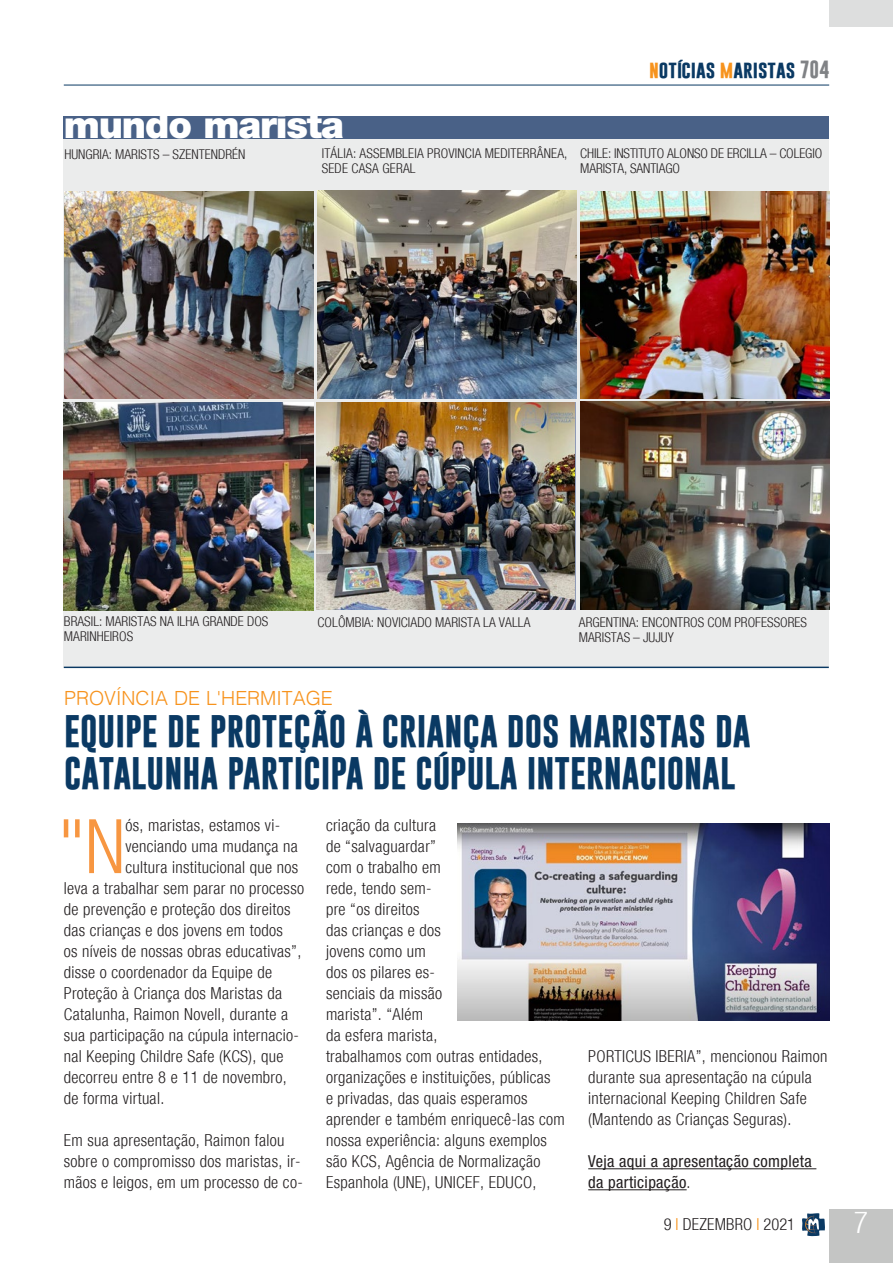
<style>
.page{position:relative;width:893px;height:1263px;background:#fff}
.page>*{position:absolute;margin:0;border:0;box-sizing:border-box;transform-origin:0 0}
.Testo_sinEspacio{font:300 condensed 75.3px "Helvetica Neue";color:#f79641}
.Titolo{font:900 37.5px "Helvetica Neue";letter-spacing:-.03em;color:#fff}
.Titolo-2{font:700 33px/42px "Gobold";color:#0a3963}
.t1{font:300 condensed 30px "Helvetica Neue";color:#fff}
.sommario{font:300 19.5px "Helvetica";color:#f7931d}
.t2{font:700 18px "Gobold";color:#0a3963}
.Testo_sinEspacio-2{font:300 condensed 16.5px/21px "Helvetica Neue";letter-spacing:.02em;color:#231f20}
.Testo_sinEspacio-3{font:condensed 16.5px/21px "Helvetica Neue";letter-spacing:.02em;color:#231f20}
.DidacaliaFotos{font:300 condensed 13.5px/15px "Helvetica Neue";letter-spacing:.005em;color:#231f20}
.s1{color:#f7931d}
.s2{color:#808285}
.s3{font-weight:300}
</style>
<div class="page">
<div style="left:829px;top:1209px;width:64px;height:54px;background:#c4c5c4"></div>
<hr style="left:64px;top:85px;width:765px;height:1px;background:#0a3963">
<svg style="left:802px;top:1213px;width:23px;height:23px"></svg>
<div style="left:829px;top:0;width:64px;height:27px;background:#dddede"></div>
<div style="left:63px;top:129px;width:766px;height:539px;background:#ebecec"></div>
<img style="left:64px;top:192px;width:249px;height:206px">
<img style="left:318px;top:191px;width:258px;height:207px">
<img style="left:64px;top:402px;width:249px;height:208px">
<img style="left:317px;top:402px;width:258px;height:208px">
<img style="left:580px;top:192px;width:249px;height:206px">
<hr style="left:64px;top:667px;width:765px;height:1px;background:#0a3963">
<div style="left:63px;top:116px;width:766px;height:23px;background:#496187"></div>
<img style="left:580px;top:402px;width:249px;height:208px">
<hr style="left:588px;top:1168px;width:228px;height:1px;background:#231f20">
<hr style="left:588px;top:1189px;width:99px;height:1px;background:#231f20">
<img style="left:457px;top:823px;width:372px;height:197px">
<p class="Titolo" style="left:64px;top:102px;width:282px">mundo marista</p>
<p class="DidacaliaFotos" style="left:64px;top:147px;width:183px">HUNGRIA: MARISTS – SZENTENDRÉN</p>
<p class="DidacaliaFotos" style="left:322px;top:146px;width:247px">ITÁLIA: ASSEMBLEIA PROVINCIA MEDITERRÂNEA,<br>SEDE CASA GERAL</p>
<p class="t2" style="left:649px;top:57px;width:182px"><span class="s1">n</span>otícias <span class="s1">m</span>aristas <span class="s2">704</span></p>
<p class="DidacaliaFotos" style="left:580px;top:146px;width:244px">CHILE: INSTITUTO ALONSO DE ERCILLA – COLEGIO<br>MARISTA, SANTIAGO</p>
<p class="DidacaliaFotos" style="left:64px;top:613px;width:206px">BRASIL: MARISTAS NA ILHA GRANDE DOS</p>
<p class="DidacaliaFotos" style="left:318px;top:614px;width:214px">COLÔMBIA: NOVICIADO MARISTA LA VALLA</p>
<p class="DidacaliaFotos" style="left:64px;top:628px;width:71px">MARINHEIROS</p>
<p class="DidacaliaFotos" style="left:579px;top:614px;width:230px">ARGENTINA: ENCONTROS COM PROFESSORES<br>MARISTAS – JUJUY</p>
<p class="sommario" style="left:64px;top:681px;width:270px">PROVÍNCIA DE L'HERMITAGE</p>
<p class="Titolo-2" style="left:64px;top:710px;width:688px">EQUIPE DE PROTEÇÃO À CRIANÇA DOS MARISTAS DA<br>CATALUNHA PARTICIPA DE CÚPULA INTERNACIONAL</p>
<p class="Testo_sinEspacio" style="left:58px;top:803px;width:68px">"N</p>
<p class="Testo_sinEspacio-2" style="left:125px;top:815px;width:156px">ós, maristas, estamos vi-</p>
<p class="Testo_sinEspacio-2" style="left:326px;top:815px;width:240px">criação da cultura<br>de “salvaguardar”<br>com o trabalho em<br>rede, tendo sem-<br>pre “os direitos<br>das crianças e dos<br>jovens como um<br>dos os pilares es-<br>senciais da missão<br>marista”. “Além<br>da esfera marista,<br>trabalhamos com outras entidades, organizações e instituições, públicas<br>e privadas, das quais esperamos aprender e também enriquecê-las com nossa experiência: alguns exemplos são KCS, Agência de Normalização<br>Espanhola (UNE), UNICEF, EDUCO,</p>
<p class="Testo_sinEspacio-2" style="left:125px;top:836px;width:174px">venciando uma mudança na</p>
<p class="Testo_sinEspacio-2" style="left:125px;top:857px;width:174px">cultura institucional que nos</p>
<p class="Testo_sinEspacio-2" style="left:64px;top:878px;width:242px">leva a trabalhar sem parar no processo</p>
<p class="Testo_sinEspacio-2" style="left:64px;top:899px;width:228px">de prevenção e proteção dos direitos</p>
<p class="Testo_sinEspacio-2" style="left:64px;top:920px;width:221px">das crianças e dos jovens em todos</p>
<p class="Testo_sinEspacio-2" style="left:64px;top:941px;width:239px">os níveis de nossas obras educativas”,</p>
<p class="Testo_sinEspacio-2" style="left:64px;top:962px;width:210px">disse o coordenador da Equipe de</p>
<p class="Testo_sinEspacio-2" style="left:64px;top:983px;width:220px">Proteção à Criança dos Maristas da</p>
<p class="Testo_sinEspacio-2" style="left:64px;top:1004px;width:226px">Catalunha, Raimon Novell, durante a</p>
<p class="Testo_sinEspacio-2" style="left:64px;top:1025px;width:237px">sua participação na cúpula internacio-</p>
<p class="Testo_sinEspacio-2" style="left:64px;top:1046px;width:221px">nal Keeping Childre Safe (KCS), que</p>
<p class="Testo_sinEspacio-2" style="left:64px;top:1067px;width:225px">decorreu entre 8 e 11 de novembro,</p>
<p class="Testo_sinEspacio-2" style="left:64px;top:1088px;width:102px">de forma virtual.</p>
<p class="Testo_sinEspacio-2" style="left:64px;top:1130px;width:241px">Em sua apresentação, Raimon falou sobre o compromisso dos maristas, ir&shy;mãos e leigos, em um processo de co-</p>
<p class="Testo_sinEspacio-2" style="left:588px;top:1046px;width:241px">PORTICUS IBERIA”, mencionou Raimon durante sua apresentação na cúpula internacional Keeping Children Safe (Mantendo as Crianças Seguras).</p>
<p class="Testo_sinEspacio-3" style="left:588px;top:1151px;width:225px">Veja aqui a apresentação completa da participação<span class="s3">.</span></p>
<p class="Testo_sinEspacio-2" style="left:664px;top:1214px;width:133px">9 <span class="s1">I</span> DEZEMBRO <span class="s1">I</span> 2021</p>
<h3 class="t1" style="left:854px;top:1205px;width:16px">7</h3>
</div>
